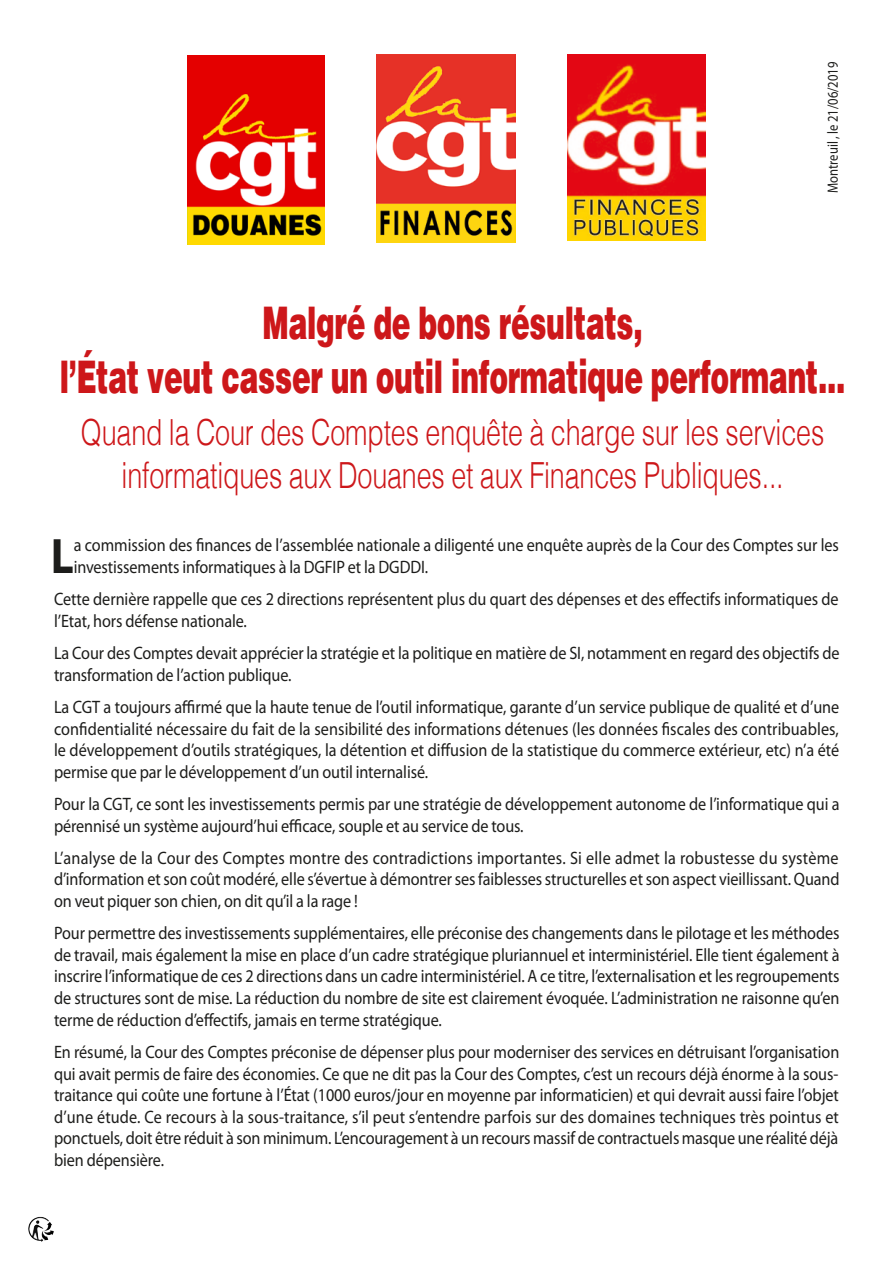
<style>
.page{position:relative;width:893px;height:1263px;background:#fff}
.page>*{position:absolute;margin:0;border:0;box-sizing:border-box;transform-origin:0 0}
.t1{font:700 50.1px "Myriad Pro";color:#1d1d1b;scale:.9 1}
.t2{font:900 45px/54px "Helvetica";letter-spacing:-.01em;color:#cd171a;text-align:center;scale:.62 1}
.t3{font:300 36px/43.2px "Helvetica";letter-spacing:-.01em;color:#cd171a;text-align:center;scale:.75 1}
.t4{font:18px/21.6px "Myriad Pro";letter-spacing:-.005em;color:#1d1d1b;scale:.9 1}
.puces_noire_copie_2{font:14.85px "Myriad Pro";color:#1d1d1b;scale:.85 1}
</style>
<div class="page">
<img style="left:28px;top:1217px;width:26px;height:25px">
<img style="left:377px;top:54px;width:138px;height:188px">
<img style="left:188px;top:55px;width:136px;height:190px">
<img style="left:568px;top:54px;width:137px;height:187px">
<p class="puces_noire_copie_2" style="left:824px;top:193px;width:156px;rotate:-90deg">Montreuil , le 21/06/2019</p>
<p class="t2" style="left:60px;top:295px;width:1269px">Malgré de bons résultats,<br>l’État veut casser un outil informatique performant...</p>
<p class="t3" style="left:81px;top:410px;width:993px">Quand la Cour des Comptes enquête à charge sur les services informatiques aux Douanes et aux Finances Publiques...</p>
<p class="t1" style="left:51px;top:523px;width:27px">L</p>
<p class="t4" style="left:74px;top:534px;width:852px">a commission des finances de l’assemblée nationale a diligenté une enquête auprès de la Cour des Comptes sur les investissements informatiques à la DGFIP et la DGDDI.</p>
<p class="t4" style="left:54px;top:588px;width:873px">Cette dernière rappelle que ces 2 directions représentent plus du quart des dépenses et des effectifs informatiques de l’Etat, hors défense nationale.</p>
<p class="t4" style="left:54px;top:642px;width:874px">La Cour des Comptes devait apprécier la stratégie et la politique en matière de SI, notamment en regard des objectifs de transformation de l’action publique.</p>
<p class="t4" style="left:54px;top:696px;width:874px;text-align:justify">La CGT a toujours affirmé que la haute tenue de l’outil informatique, garante d’un service publique de qualité et d’une confidentialité nécessaire du fait de la sensibilité des informations détenues (les données fiscales des contribuables, le développement d’outils stratégiques, la détention et diffusion de la statistique du commerce extérieur, etc) n’a été permise que par le développement d’un outil internalisé.</p>
<p class="t4" style="left:54px;top:793px;width:874px">Pour la CGT, ce sont les investissements permis par une stratégie de développement autonome de l’informatique qui a pérennisé un système aujourd’hui efficace, souple et au service de tous.</p>
<p class="t4" style="left:54px;top:847px;width:874px;text-align:justify">L’analyse de la Cour des Comptes montre des contradictions importantes. Si elle admet la robustesse du système d’information et son coût modéré, elle s’évertue à démontrer ses faiblesses structurelles et son aspect vieillissant. Quand on veut piquer son chien, on dit qu’il a la rage !</p>
<p class="t4" style="left:54px;top:922px;width:874px;text-align:justify">Pour permettre des investissements supplémentaires, elle préconise des changements dans le pilotage et les méthodes de travail, mais également la mise en place d’un cadre stratégique pluriannuel et interministériel. Elle tient également à inscrire l’informatique de ces 2 directions dans un cadre interministériel. A ce titre, l’externalisation et les regroupements de structures sont de mise. La réduction du nombre de site est clairement évoquée. L’administration ne raisonne qu’en terme de réduction d’effectifs, jamais en terme stratégique.</p>
<p class="t4" style="left:54px;top:1041px;width:874px;text-align:justify">En résumé, la Cour des Comptes préconise de dépenser plus pour moderniser des services en détruisant l’organisation qui avait permis de faire des économies. Ce que ne dit pas la Cour des Comptes, c’est un recours déjà énorme à la sous&shy;traitance qui coûte une fortune à l’État (1000 euros/jour en moyenne par informaticien) et qui devrait aussi faire l’objet d’une étude. Ce recours à la sous-traitance, s’il peut s’entendre parfois sur des domaines techniques très pointus et ponctuels, doit être réduit à son minimum. L’encouragement à un recours massif de contractuels masque une réalité déjà bien dépensière.</p>
</div>
